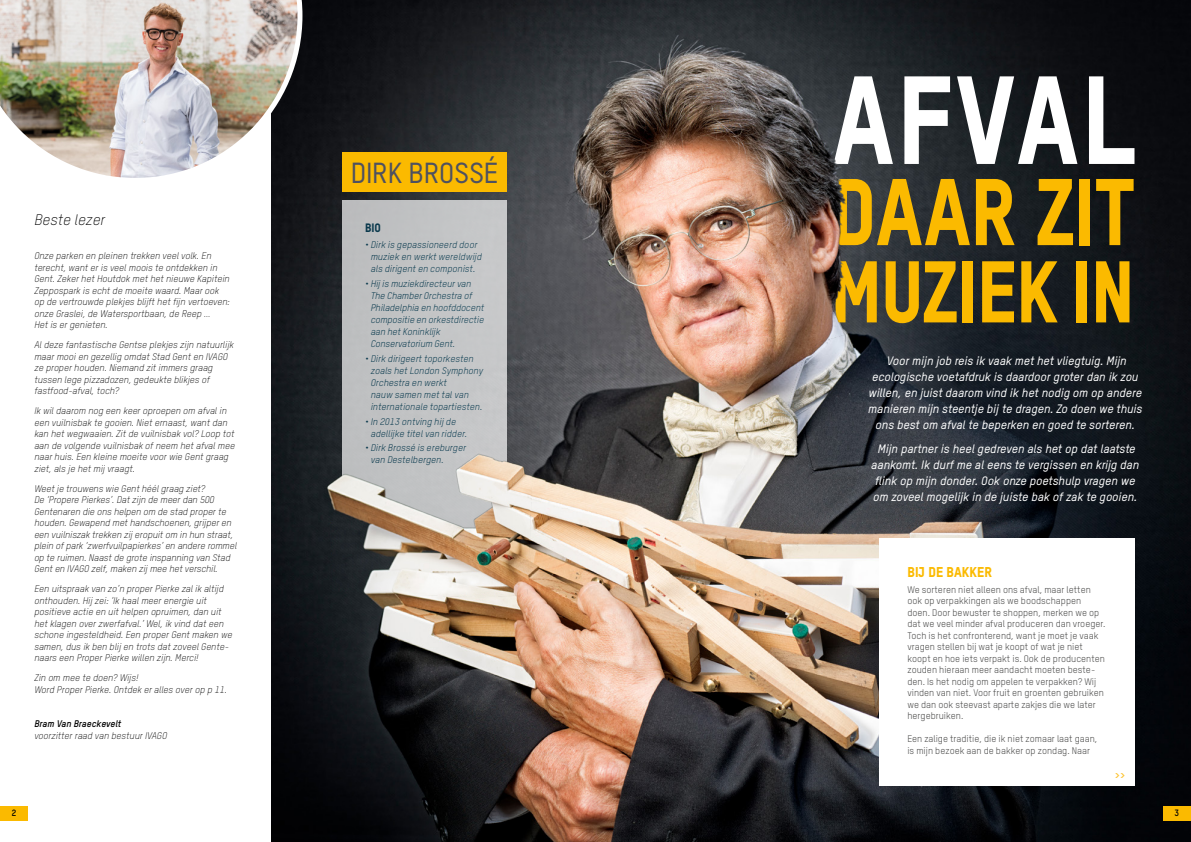
<style>
.page{position:relative;width:1191px;height:842px;background:#fff}
.page>*{position:absolute;margin:0;border:0;box-sizing:border-box;transform-origin:0 0}
.t1{font:800 123px "TSTAR";letter-spacing:.03em;color:#fff;scale:.9 1}
.t2{font:800 92.9px "TSTAR";color:#fbba00;scale:.9 1}
.t3{font:800 85.9px "TSTAR";color:#fbba00;scale:.9 1}
.t4{font:500 28.5px "TSTAR";letter-spacing:-.005em;color:#4e5160}
.t5{font:italic 300 15px "TSTAR";color:#000}
.BASE{font:800 14px "TSTAR";color:#fbba00}
.BASE-2{font:italic 500 12px/16px "TSTAR";letter-spacing:.005em;color:#fff;text-align:center}
.t6{font:800 12px "TSTAR";color:#00425c}
.t7{font:italic 300 9.5px/11.5px "TSTAR";color:#000}
.BASE-3{font:9.5px/11.5px "TSTAR";color:#4a4a49}
.t8{font:italic 9.5px/12px "TSTAR";color:#00425c}
.BASE-4{font:800 9.5px "TSTAR";color:#fdc433}
.t9{font:700 9px "TSTAR";color:#000}
.s1{font-weight:700}
</style>
<div class="page">
<img style="left:271px;top:0;width:920px;height:842px">
<img style="left:0;top:0;width:302px;height:183px">
<div style="left:879px;top:538px;width:255px;height:247px;background:#fff"></div>
<div style="left:342px;top:200px;width:165px;height:342px;background:#c2c4c5"></div>
<div style="left:342px;top:152px;width:165px;height:39px;background:#fbba00"></div>
<img style="left:718px;top:105px;width:149px;height:236px">
<img style="left:305px;top:421px;width:338px;height:215px">
<div style="left:0;top:806px;width:28px;height:14px;background:#fbba00"></div>
<div style="left:1163px;top:806px;width:28px;height:14px;background:#fbba00"></div>
<p class="t5" style="left:34px;top:211px;width:72px">Beste lezer</p>
<p class="t7" style="left:34px;top:250px;width:197px">Onze parken en pleinen trekken veel volk. En terecht, want er is veel moois te ontdekken in Gent. Zeker het Houtdok met het nieuwe Kapitein Zeppospark is echt de moeite waard. Maar ook op de vertrouwde plekjes blijft het fijn vertoeven: onze Graslei, de Watersportbaan, de Reep …<br>Het is er genieten.</p>
<p class="t7" style="left:34px;top:339px;width:201px">Al deze fantastische Gentse plekjes zijn natuurlijk maar mooi en gezellig omdat Stad Gent en IVAGO ze proper houden. Niemand zit immers graag tussen lege pizzadozen, gedeukte blikjes of fastfood-afval, toch?</p>
<p class="t7" style="left:34px;top:405px;width:202px">Ik wil daarom nog een keer oproepen om afval in een vuilnisbak te gooien. Niet ernaast, want dan kan het wegwaaien. Zit de vuilnisbak vol? Loop tot aan de volgende vuilnisbak of neem het afval mee naar huis. Een kleine moeite voor wie Gent graag ziet, als je het mij vraagt.</p>
<p class="t7" style="left:34px;top:483px;width:204px">Weet je trouwens wie Gent héél graag ziet?<br>De ‘Propere Pierkes’. Dat zijn de meer dan 500<br>Gentenaren die ons helpen om de stad proper te houden. Gewapend met handschoenen, grijper en een vuilniszak trekken zij eropuit om in hun straat, plein of park ‘zwerfvuilpapierkes’ en andere rommel op te ruimen. Naast de grote inspanning van Stad Gent en IVAGO zelf, maken zij mee het verschil.</p>
<p class="t7" style="left:34px;top:583px;width:199px">Een uitspraak van zo’n proper Pierke zal ik altijd onthouden. Hij zei: ‘Ik haal meer energie uit positieve actie en uit helpen opruimen, dan uit het klagen over zwerfafval.’ Wel, ik vind dat een schone ingesteldheid. Een proper Gent maken we samen, dus ik ben blij en trots dat zoveel Gente&shy;naars een Proper Pierke willen zijn. Merci!</p>
<p class="t7" style="left:34px;top:672px;width:194px">Zin om mee te doen? Wijs!<br>Word Proper Pierke. Ontdek er alles over op p 11.</p>
<p class="t7" style="left:34px;top:718px;width:134px"><span class="s1">Bram Van Braeckevelt<br></span>voorzitter raad van bestuur IVAGO</p>
<p class="t4" style="left:351px;top:156px;width:149px">DIRK BROSSÉ</p>
<p class="t6" style="left:365px;top:220px;width:17px">BIO</p>
<p class="t8" style="left:365px;top:239px;width:118px;text-align:center">• Dirk is gepassioneerd door muziek en werkt wereldwijd als dirigent en componist.</p>
<p class="t8" style="left:371px;top:277px;width:115px;text-indent:-6px">• Hij is muziekdirecteur van<br>The Chamber Orchestra of<br>Philadelphia en hoofddocent compositie en orkestdirectie aan het Koninklijk<br>Conservatorium Gent.</p>
<p class="t8" style="left:371px;top:352px;width:114px;text-indent:-6px">• Dirk dirigeert toporkesten zoals het London Symphony<br>Orchestra en werkt<br>nauw samen met tal van internationale topartiesten.</p>
<p class="t8" style="left:371px;top:415px;width:98px;text-indent:-6px">• In 2013 ontving hij de adellijke titel van ridder.</p>
<p class="t8" style="left:371px;top:442px;width:97px;text-indent:-6px">• Dirk Brossé is ereburger van Destelbergen.</p>
<p class="t1" style="left:832px;top:44px;width:337px">AFVAL</p>
<p class="t2" style="left:830px;top:155px;width:339px">DAAR ZIT</p>
<p class="t3" style="left:830px;top:239px;width:339px">MUZIEK IN</p>
<p class="BASE-2" style="left:868px;top:352px;width:276px">Voor mijn job reis ik vaak met het vliegtuig. Mijn ecologische voetafdruk is daardoor groter dan ik zou willen, en juist daarom vind ik het nodig om op andere manieren mijn steentje bij te dragen. Zo doen we thuis ons best om afval te beperken en goed te sorteren.</p>
<p class="BASE-2" style="left:871px;top:441px;width:269px">Mijn partner is heel gedreven als het op dat laatste aankomt. Ik durf me al eens te vergissen en krijg dan flink op mijn donder. Ook onze poetshulp vragen we om zoveel mogelijk in de juiste bak of zak te gooien.</p>
<p class="BASE" style="left:907px;top:563px;width:86px">BIJ DE BAKKER</p>
<p class="BASE-3" style="left:907px;top:583px;width:199px">We sorteren niet alleen ons afval, maar letten ook op verpakkingen als we boodschappen doen. Door bewuster te shoppen, merken we op dat we veel minder afval produceren dan vroeger.<br>Toch is het confronterend, want je moet je vaak vragen stellen bij wat je koopt of wat je niet koopt en hoe iets verpakt is. Ook de producenten zouden hieraan meer aandacht moeten beste&shy;den. Is het nodig om appelen te verpakken? Wij vinden van niet. Voor fruit en groenten gebruiken we dan ook steevast aparte zakjes die we later hergebruiken.</p>
<p class="BASE-3" style="left:907px;top:733px;width:192px">Een zalige traditie, die ik niet zomaar laat gaan, is mijn bezoek aan de bakker op zondag. Naar</p>
<p class="BASE-4" style="left:1114px;top:768px;width:12px">&gt;&gt;</p>
<p class="t9" style="left:12px;top:808px;width:6px">2</p>
<p class="t9" style="left:1174px;top:808px;width:6px">3</p>
</div>
